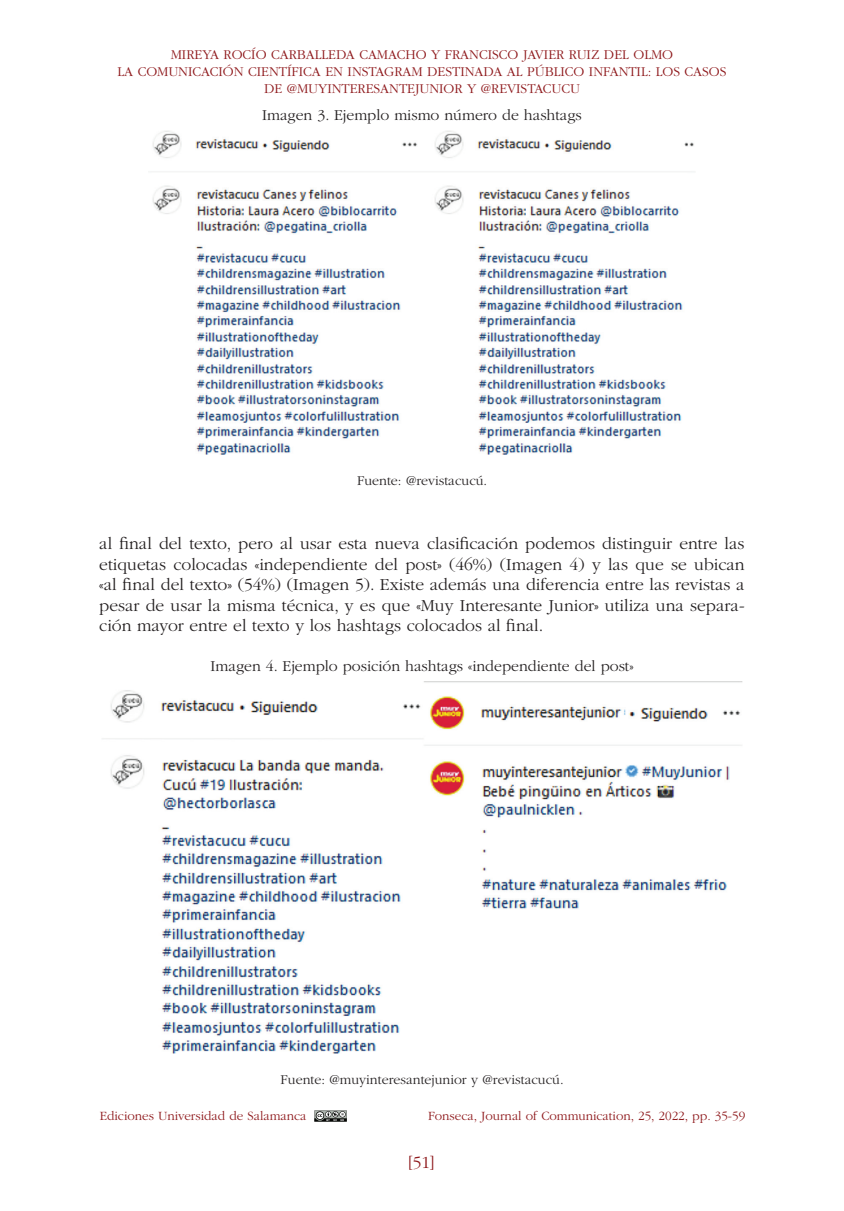
<style>
.page{position:relative;width:844px;height:1211px;background:#fff}
.page>*{position:absolute;margin:0;border:0;box-sizing:border-box;transform-origin:0 0}
.TX{font:300 17.5px/20.5px "ITC Garamond Std";color:#231f20;text-align:justify}
.t1{font:300 17.5px "ITC Garamond Std";color:#8e181b}
.FIG_TITLE{font:300 15.75px "ITC Garamond Std";color:#231f20}
.t2{font:300 14px/16.6px "ITC Garamond Std";color:#8e181b;text-align:center}
.tab_src{font:300 14px "ITC Garamond Std";color:#231f20}
.t3{font:300 13.12px "ITC Garamond Std";color:#8e181b}
</style>
<div class="page">
<svg style="left:314px;top:1110px;width:33px;height:12px"></svg>
<img style="left:102px;top:681px;width:640px;height:372px">
<img style="left:152px;top:131px;width:542px;height:324px">
<p class="t2" style="left:117px;top:47px;width:610px">MIREYA ROCÍO CARBALLEDA CAMACHO Y FRANCISCO JAVIER RUIZ DEL OLMO<br>LA COMUNICACIÓN CIENTÍFICA EN INSTAGRAM DESTINADA AL PÚBLICO INFANTIL: LOS CASOS<br>DE @MUYINTERESANTEJUNIOR Y @REVISTACUCU</p>
<p class="FIG_TITLE" style="left:262px;top:107px;width:321px">Imagen 3. Ejemplo mismo número de hashtags</p>
<p class="tab_src" style="left:357px;top:473px;width:132px">Fuente: @revistacucú.</p>
<p class="TX" style="left:99px;top:534px;width:646px">al final del texto, pero al usar esta nueva clasificación podemos distinguir entre las etiquetas colocadas «independiente del post» (46%) (Imagen 4) y las que se ubican «al final del texto» (54%) (Imagen 5). Existe además una diferencia entre las revistas a pesar de usar la misma técnica, y es que «Muy Interesante Junior» utiliza una separa&shy;ción mayor entre el texto y los hashtags colocados al final.</p>
<p class="FIG_TITLE" style="left:210px;top:657px;width:424px">Imagen 4. Ejemplo posición hashtags «independiente del post»</p>
<p class="tab_src" style="left:280px;top:1072px;width:284px">Fuente: @muyinteresantejunior y @revistacucú.</p>
<p class="t3" style="left:100px;top:1108px;width:208px">Ediciones Universidad de Salamanca</p>
<p class="t3" style="left:428px;top:1108px;width:318px">Fonseca, Journal of Communication, 25, 2022, pp. 35-59</p>
<p class="t1" style="left:408px;top:1152px;width:27px">[51]</p>
</div>
